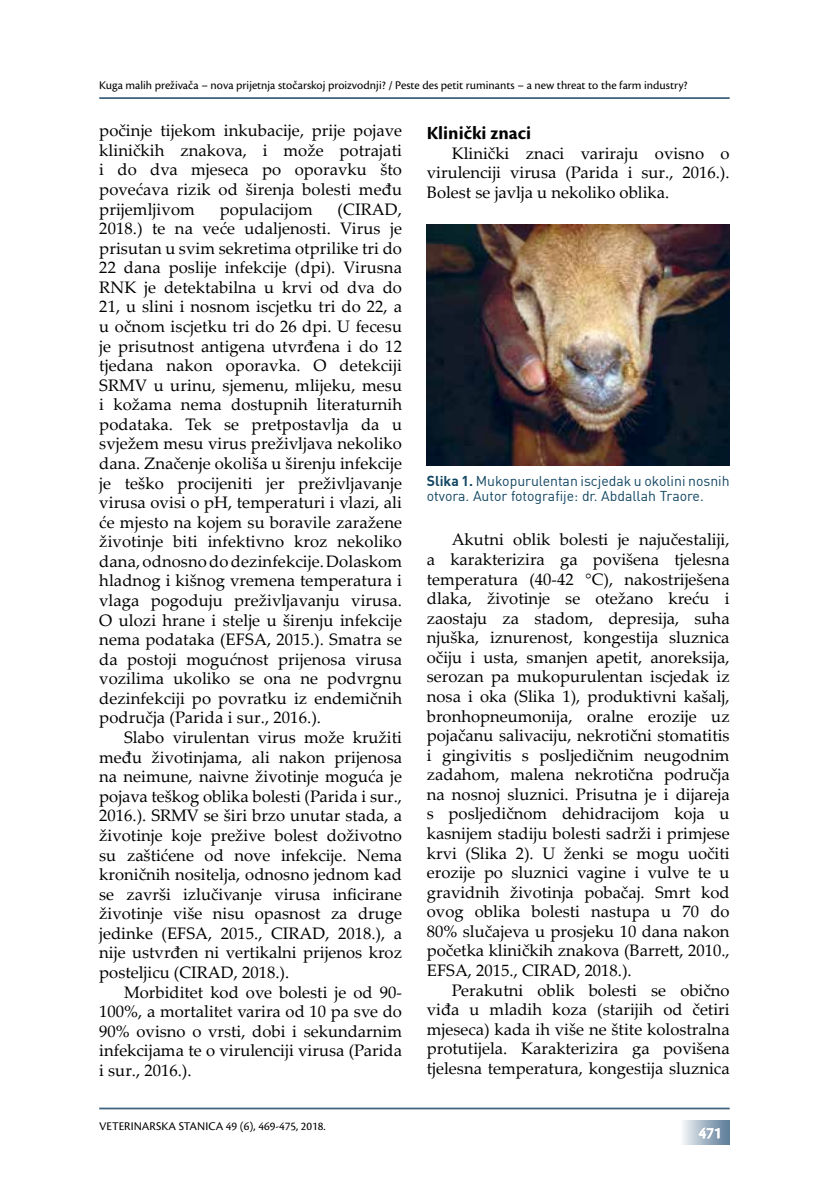
<style>
.page{position:relative;width:819px;height:1191px;background:#fff}
.page>*{position:absolute;margin:0;border:0;box-sizing:border-box;transform-origin:0 0}
.t1{font:700 19.25px "Cronos Pro";color:#000}
.t2{font:16.62px/19.6px "Palatino Linotype";color:#000;text-align:justify}
.t3{font:14px/14.9px "DIN";color:#124662}
.t4{font:12.25px "Cronos Pro";color:#000}
.s1{font-weight:700}
</style>
<div class="page">
<hr style="left:99px;top:1107px;width:630px;height:2px;background:#3a617d">
<hr style="left:99px;top:97px;width:630px;height:2px;background:#3a617d">
<div style="left:680px;top:1120px;width:49px;height:25px;background:linear-gradient(to right,#f7f9fa,#597995)"></div>
<svg style="left:698px;top:1127px;width:22px;height:12px"></svg>
<img style="left:427px;top:225px;width:302px;height:241px">
<p class="t4" style="left:99px;top:78px;width:589px">Kuga malih preživača – nova prijetnja stočarskoj proizvodnji? / Peste des petit ruminants – a new threat to the farm industry?</p>
<p class="t2" style="left:99px;top:120px;width:304px">počinje tijekom inkubacije, prije pojave kliničkih znakova, i može potrajati i do dva mjeseca po oporavku što povećava rizik od širenja bolesti među prijemljivom</p>
<p class="t2" style="left:99px;top:198px;width:304px;text-indent:238px">(CIRAD, 2018.) te na veće udaljenosti. Virus je prisutan u svim sekretima otprilike tri do 22 dana poslije infekcije (dpi). Virusna RNK je detektabilna u krvi od dva do 21, u slini i nosnom iscjetku tri do 22, a u očnom iscjetku tri do 26 dpi. U fecesu je prisutnost antigena utvrđena i do 12 tjedana nakon oporavka. O detekciji SRMV u urinu, sjemenu, mlijeku, mesu i kožama nema dostupnih literaturnih podataka. Tek se pretpostavlja da u svježem mesu virus preživljava nekoliko dana. Značenje okoliša u širenju infekcije je teško procijeniti jer preživljavanje virusa ovisi o pH, temperaturi i vlazi, ali će mjesto na kojem su boravile zaražene životinje biti infektivno kroz nekoliko dana, odnosno do dezinfekcije. Dolaskom hladnog i kišnog vremena temperatura i vlaga pogoduju preživljavanju virusa.<br>O ulozi hrane i stelje u širenju infekcije nema podataka (EFSA, 2015.). Smatra se da postoji mogućnost prijenosa virusa vozilima ukoliko se ona ne podvrgnu dezinfekciji po povratku iz endemičnih područja (Parida i sur., 2016.).</p>
<p class="t2" style="left:99px;top:727px;width:304px;text-indent:25px">Slabo virulentan virus može kružiti među životinjama, ali nakon prijenosa na neimune, naivne životinje moguća je pojava teškog oblika bolesti (Parida i sur., 2016.). SRMV se širi brzo unutar stada, a životinje koje prežive bolest doživotno su zaštićene od nove infekcije. Nema kroničnih nositelja, odnosno jednom kad se završi izlučivanje virusa inficirane životinje više nisu opasnost za druge jedinke (EFSA, 2015., CIRAD, 2018.), a nije ustvrđen ni vertikalni prijenos kroz posteljicu (CIRAD, 2018.).</p>
<p class="t2" style="left:99px;top:981px;width:304px;text-indent:25px">Morbiditet kod ove bolesti je od 90- 100%, a mortalitet varira od 10 pa sve do 90% ovisno o vrsti, dobi i sekundarnim infekcijama te o virulenciji virusa (Parida i sur., 2016.).</p>
<p class="t2" style="left:220px;top:198px;width:94px">populacijom</p>
<p class="t4" style="left:99px;top:1119px;width:228px">VETERINARSKA STANICA 49 (6), 469-475, 2018.</p>
<p class="t1" style="left:427px;top:122px;width:106px">Klinički znaci</p>
<p class="t2" style="left:427px;top:142px;width:304px;text-indent:25px">Klinički znaci variraju ovisno o virulenciji virusa (Parida i sur., 2016.).<br>Bolest se javlja u nekoliko oblika.</p>
<p class="t3" style="left:427px;top:473px;width:304px"><span class="s1">Slika 1.</span> Mukopurulentan iscjedak u okolini nosnih otvora. Autor fotografije: dr. Abdallah Traore.</p>
<p class="t2" style="left:427px;top:529px;width:304px;text-indent:25px">Akutni oblik bolesti je najučestaliji, a karakterizira ga povišena tjelesna temperatura (40-42 °C), nakostriješena dlaka, životinje se otežano kreću i zaostaju za stadom, depresija, suha njuška, iznurenost, kongestija sluznica očiju i usta, smanjen apetit, anoreksija, serozan pa mukopurulentan iscjedak iz nosa i oka (Slika 1), produktivni kašalj, bronhopneumonija, oralne erozije uz pojačanu salivaciju, nekrotični stomatitis i gingivitis s posljedičnim neugodnim zadahom, malena nekrotična područja na nosnoj sluznici. Prisutna je i dijareja s posljedičnom dehidracijom koja u kasnijem stadiju bolesti sadrži i primjese krvi (Slika 2). U ženki se mogu uočiti erozije po sluznici vagine i vulve te u gravidnih životinja pobačaj. Smrt kod ovog oblika bolesti nastupa u 70 do 80% slučajeva u prosjeku 10 dana nakon početka kliničkih znakova (Barrett, 2010., EFSA, 2015., CIRAD, 2018.).</p>
<p class="t2" style="left:427px;top:979px;width:304px;text-indent:25px">Perakutni oblik bolesti se obično viđa u mladih koza (starijih od četiri mjeseca) kada ih više ne štite kolostralna protutijela. Karakterizira ga povišena tjelesna temperatura, kongestija sluznica</p>
</div>
